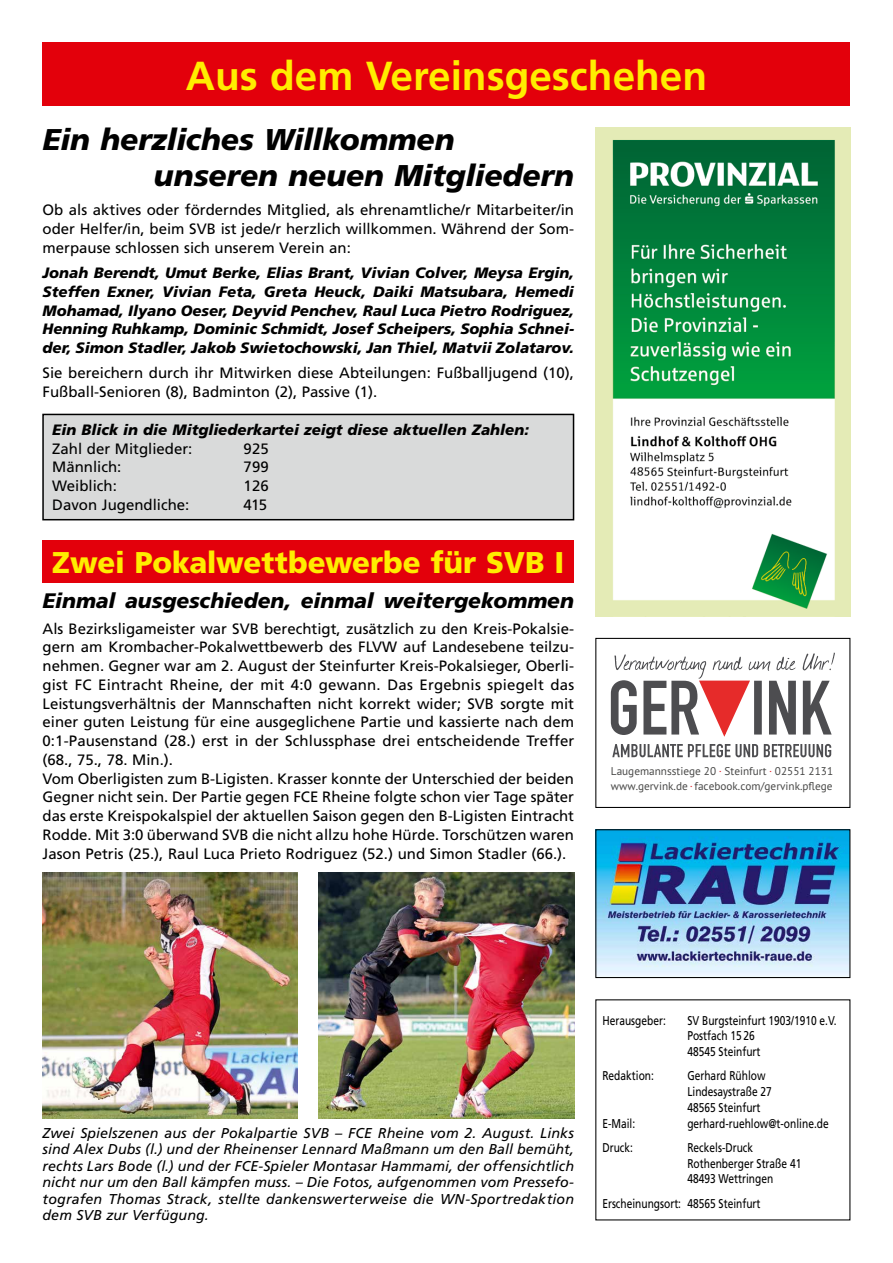
<style>
.page{position:relative;width:893px;height:1263px;background:#fff}
.page>*{position:absolute;margin:0;border:0;box-sizing:border-box;transform-origin:0 0}
.t1{font:700 40.5px "Frutiger LT Std";color:#ffed00}
.t2{font:italic 900 30px/36px "Frutiger LT Std";letter-spacing:-.005em;color:#000}
.t3{font:900 30px "Frutiger LT Std";letter-spacing:-.01em;color:#ffed00}
.t4{font:italic 900 21px "Frutiger LT Std";color:#000}
.t5{font:15px/18.8px "Frutiger LT Std";color:#000}
.t6{font:italic 900 15px/18.8px "Frutiger LT Std";color:#000;text-align:justify}
.t7{font:italic 14.25px/16.5px "Frutiger LT Std";letter-spacing:.01em;color:#000;text-align:justify}
.t8{font:12.75px/15.8px "Frutiger LT Std";color:#000;scale:.8 1}
.t9{font:11.25px/15px "PT Sans";color:#484847}
</style>
<div class="page">
<div style="left:43px;top:43px;width:807px;height:63px;background:#e3000b"></div>
<img style="left:597px;top:831px;width:251px;height:145px">
<div style="left:595px;top:829px;width:255px;height:149px;border:1px solid #000"></div>
<img style="left:595px;top:128px;width:255px;height:489px">
<svg style="left:611px;top:653px;width:224px;height:104px"></svg>
<div style="left:595px;top:638px;width:255px;height:170px;border:1px solid #000"></div>
<div style="left:43px;top:540px;width:531px;height:43px;background:#e3000b"></div>
<img style="left:43px;top:872px;width:255px;height:247px">
<img style="left:319px;top:872px;width:255px;height:247px">
<div style="left:43px;top:414px;width:530px;height:106px;background:#d9dada"></div>
<div style="left:42px;top:414px;width:532px;height:106px;border:2px solid #000"></div>
<h1 class="t1" style="left:186px;top:52px;width:523px">Aus dem Vereinsgeschehen</h1>
<h2 class="t2" style="left:154px;top:122px;width:422px;text-indent:-111px">Ein herzliches Willkommen unseren neuen Mitgliedern</h2>
<p class="t5" style="left:43px;top:201px;width:533px;text-align:justify">Ob als aktives oder förderndes Mitglied, als ehrenamtliche/r Mitarbeiter/in oder Helfer/in, beim SVB ist jede/r herzlich willkommen. Während der Som&shy;merpause schlossen sich unserem Verein an:</p>
<p class="t6" style="left:43px;top:263px;width:533px">Jonah Berendt, Umut Berke, Elias Brant, Vivian Colver, Meysa Ergin, Steffen Exner, Vivian Feta, Greta Heuck, Daiki Matsubara, Hemedi Mohamad, Ilyano Oeser, Deyvid Penchev, Raul Luca Pietro Rodriguez, Henning Ruhkamp, Dominic Schmidt, Josef Scheipers, Sophia Schnei&shy;der, Simon Stadler, Jakob Swietochowski, Jan Thiel, Matvii Zolatarov.</p>
<p class="t5" style="left:43px;top:364px;width:533px">Sie bereichern durch ihr Mitwirken diese Abteilungen: Fußballjugend (10),<br>Fußball-Senioren (8), Badminton (2), Passive (1).</p>
<p class="t6" style="left:52px;top:420px;width:478px">Ein Blick in die Mitgliederkartei zeigt diese aktuellen Zahlen:</p>
<p class="t5" style="left:52px;top:439px;width:142px">Zahl der Mitglieder:</p>
<p class="t5" style="left:244px;top:439px;width:27px">925</p>
<p class="t5" style="left:52px;top:458px;width:71px">Männlich:</p>
<p class="t5" style="left:244px;top:458px;width:27px">799</p>
<p class="t5" style="left:52px;top:477px;width:66px">Weiblich:</p>
<p class="t5" style="left:244px;top:477px;width:27px">126</p>
<p class="t5" style="left:52px;top:495px;width:139px">Davon Jugendliche:</p>
<p class="t5" style="left:244px;top:495px;width:25px">415</p>
<h2 class="t3" style="left:52px;top:544px;width:514px">Zwei Pokalwettbewerbe für SVB I</h2>
<h3 class="t4" style="left:43px;top:588px;width:533px">Einmal ausgeschieden, einmal weitergekommen</h3>
<p class="t5" style="left:43px;top:619px;width:533px">Als Bezirksligameister war SVB berechtigt, zusätzlich zu den Kreis-Pokalsie&shy;gern am Krombacher-Pokalwettbewerb des FLVW auf Landesebene teilzu&shy;nehmen. Gegner war am 2. August der Steinfurter Kreis-Pokalsieger, Oberli&shy;gist FC Eintracht Rheine, der mit 4:0 gewann. Das Ergebnis spiegelt das Leistungsverhältnis der Mannschaften nicht korrekt wider; SVB sorgte mit einer guten Leistung für eine ausgeglichene Partie und kassierte nach dem 0:1-Pausenstand (28.) erst in der Schlussphase drei entscheidende Treffer (68., 75., 78. Min.).<br>Vom Oberligisten zum B-Ligisten. Krasser konnte der Unterschied der beiden Gegner nicht sein. Der Partie gegen FCE Rheine folgte schon vier Tage später das erste Kreispokalspiel der aktuellen Saison gegen den B-Ligisten Eintracht Rodde. Mit 3:0 überwand SVB die nicht allzu hohe Hürde. Torschützen waren Jason Petris (25.), Raul Luca Prieto Rodriguez (52.) und Simon Stadler (66.).</p>
<p class="t9" style="left:611px;top:764px;width:224px">Laugemannsstiege 20 <sup>.</sup> Steinfurt <sup>.</sup> 02551 2131 www.gervink.de <sup>.</sup> facebook.com/gervink.pflege</p>
<p class="t7" style="left:43px;top:1125px;width:533px">Zwei Spielszenen aus der Pokalpartie SVB – FCE Rheine vom 2. August. Links sind Alex Dubs (l.) und der Rheinenser Lennard Maßmann um den Ball bemüht, rechts Lars Bode (l.) und der FCE-Spieler Montasar Hammami, der offensichtlich nicht nur um den Ball kämpfen muss. – Die Fotos, aufgenommen vom Pressefo&shy;tografen Thomas Strack, stellte dankenswerterweise die WN-Sportredaktion dem SVB zur Verfügung.</p>
<p class="t8" style="left:602px;top:1012px;width:81px">Herausgeber:</p>
<p class="t8" style="left:687px;top:1012px;width:188px">SV Burgsteinfurt 1903/1910 e.V.<br>Postfach 15 26<br>48545 Steinfurt</p>
<p class="t8" style="left:602px;top:1068px;width:66px">Redaktion:</p>
<p class="t8" style="left:687px;top:1068px;width:107px">Gerhard Rühlow<br>Lindesaystraße 27<br>48565 Steinfurt</p>
<p class="t8" style="left:602px;top:1115px;width:43px">E-Mail:</p>
<p class="t8" style="left:687px;top:1115px;width:178px">gerhard-ruehlow@t-online.de</p>
<p class="t8" style="left:602px;top:1139px;width:40px">Druck:</p>
<p class="t8" style="left:687px;top:1139px;width:144px">Reckels-Druck<br>Rothenberger Straße 41<br>48493 Wettringen</p>
<p class="t8" style="left:602px;top:1195px;width:199px">Erscheinungsort: 48565 Steinfurt</p>
</div>
